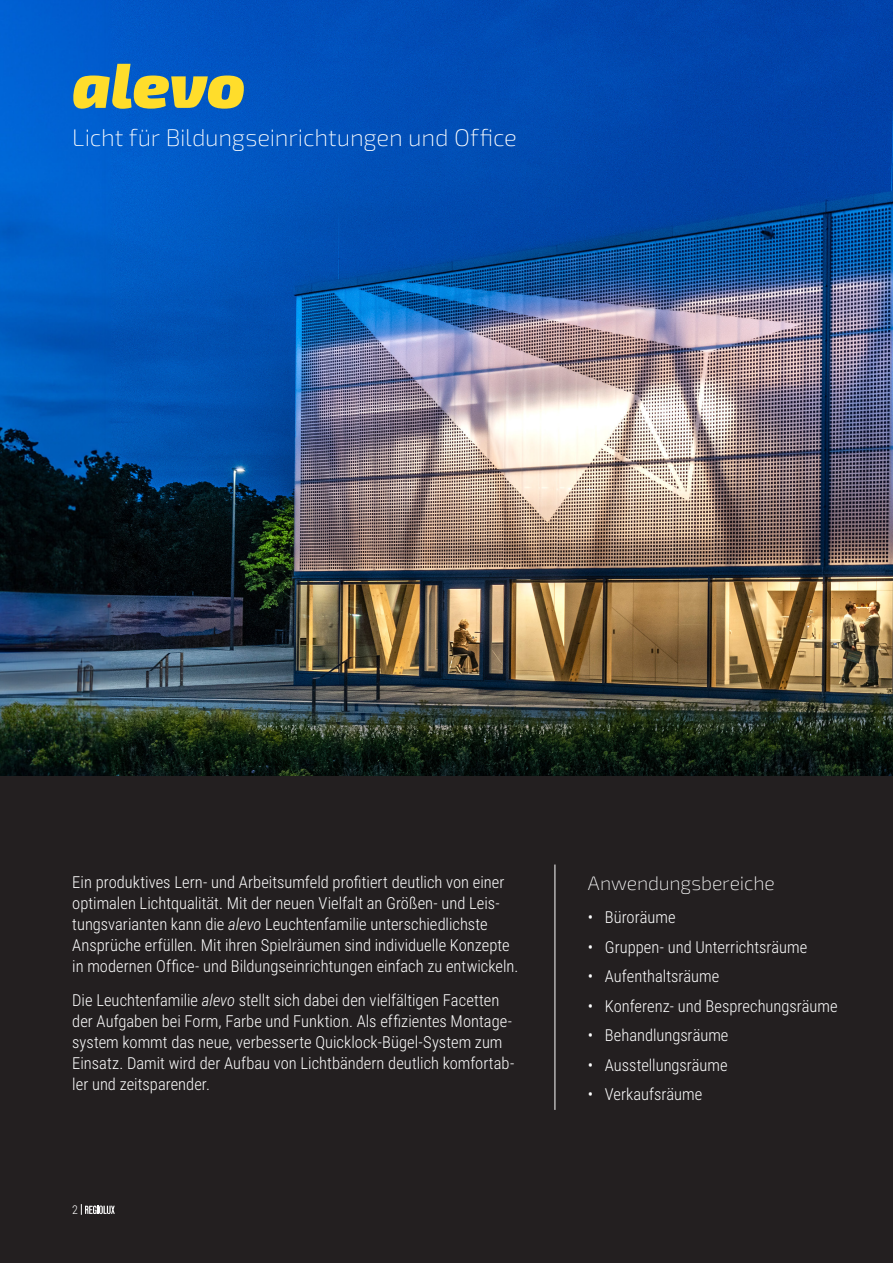
<style>
.page{position:relative;width:893px;height:1263px;background:#231f20}
.page>*{position:absolute;margin:0;border:0;box-sizing:border-box;transform-origin:0 0}
.t1{font:italic 900 63px "Exo 2";letter-spacing:-.01em;color:#ffdd2b}
.t2{font:200 24px "Exo 2";letter-spacing:-.01em;color:#fff}
.t3{font:200 19.5px "Exo 2";letter-spacing:-.005em;color:#fff}
.t4{font:300 16.5px/21px "Roboto Condensed";color:#fff}
.t5{font:300 12px "Roboto Condensed";color:#fff}
.s1{font-style:italic}
</style>
<div class="page">
<img style="left:0;top:0;width:893px;height:775px">
<svg style="left:81px;top:1204px;width:34px;height:11px"></svg>
<hr style="left:555px;top:864px;width:1px;height:246px;background:#fff">
<h1 class="t1" style="left:72px;top:47px;width:175px">alevo</h1>
<h2 class="t2" style="left:72px;top:124px;width:446px">Licht für Bildungseinrichtungen und Office</h2>
<p class="t4" style="left:72px;top:871px;width:448px">Ein produktives Lern- und Arbeitsumfeld profitiert deutlich von einer optimalen Lichtqualität. Mit der neuen Vielfalt an Größen- und Leis&shy;tungsvarianten kann die <span class="s1">alevo</span> Leuchtenfamilie unterschiedlichste Ansprüche erfüllen. Mit ihren Spielräumen sind individuelle Konzepte in modernen Office- und Bildungseinrichtungen einfach zu entwickeln.</p>
<p class="t4" style="left:72px;top:989px;width:443px">Die Leuchtenfamilie <span class="s1">alevo</span> stellt sich dabei den vielfältigen Facetten der Aufgaben bei Form, Farbe und Funktion. Als effizientes Montage&shy;system kommt das neue, verbesserte Quicklock-Bügel-System zum Einsatz. Damit wird der Aufbau von Lichtbändern deutlich komfortab&shy;ler und zeitsparender.</p>
<p class="t5" style="left:72px;top:1201px;width:7px">2</p>
<p class="t3" style="left:588px;top:871px;width:188px">Anwendungsbereiche</p>
<p class="t4" style="left:588px;top:906px;width:89px">• Büroräume</p>
<p class="t4" style="left:588px;top:936px;width:221px">• Gruppen- und Unterrichtsräume</p>
<p class="t4" style="left:588px;top:965px;width:133px">• Aufenthaltsräume</p>
<p class="t4" style="left:588px;top:995px;width:251px">• Konferenz- und Besprechungsräume</p>
<p class="t4" style="left:588px;top:1024px;width:142px">• Behandlungsräume</p>
<p class="t4" style="left:588px;top:1054px;width:141px">• Ausstellungsräume</p>
<p class="t4" style="left:588px;top:1083px;width:116px">• Verkaufsräume</p>
</div>
